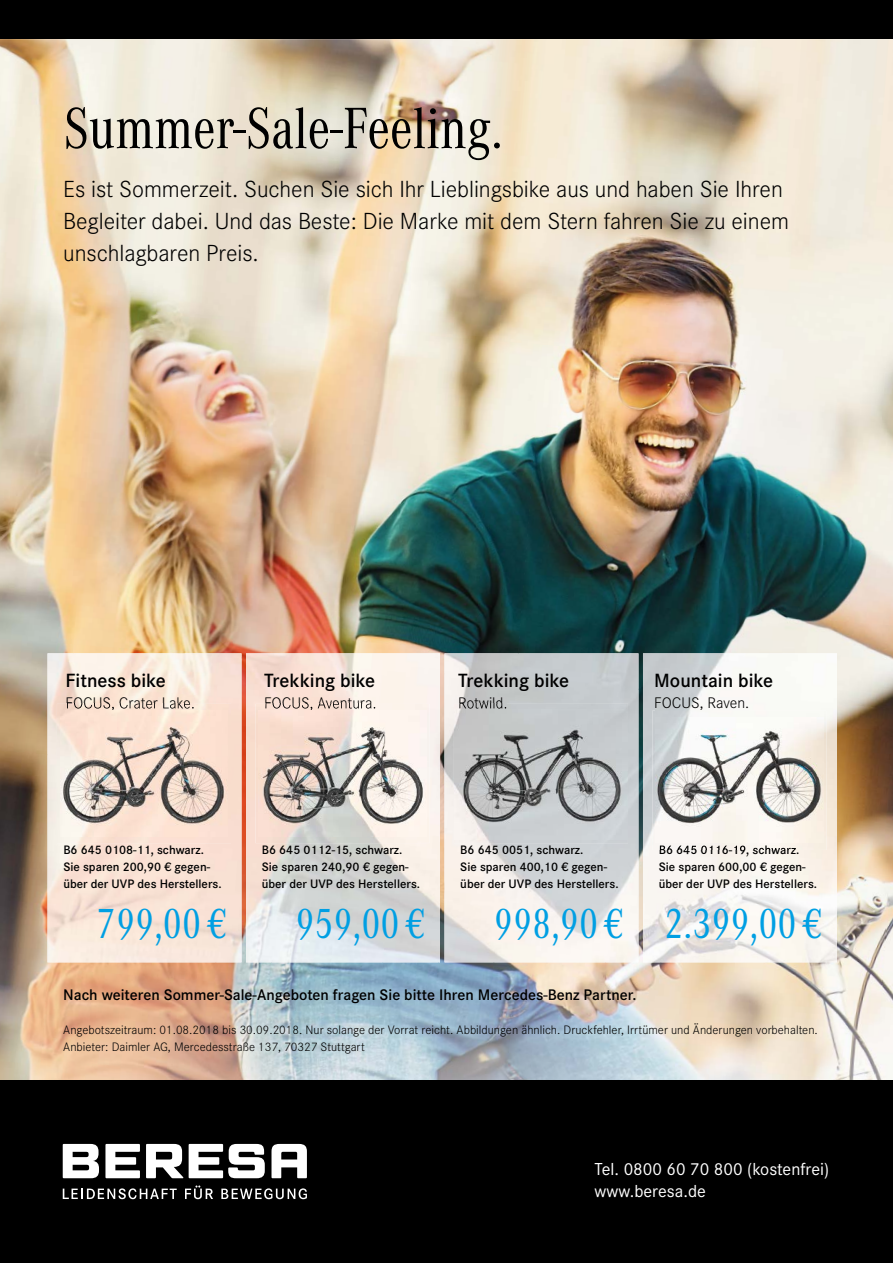
<style>
.page{position:relative;width:893px;height:1263px;background:#fff}
.page>*{position:absolute;margin:0;border:0;box-sizing:border-box;transform-origin:0 0}
.t1{font:60.45px "Corporate A Con";letter-spacing:-.005em;color:#000}
.t2{font:44.55px "Corporate A Con";color:#009fe3}
.t3{font:300 24.15px/32.2px "Corporate S";letter-spacing:-.005em;color:#000}
.t4{font:600 19.95px "Corporate S";color:#000}
.t5{font:18px/21.6px "Corporate S";color:#fff}
.t6{font:600 15.9px "Corporate S";color:#000}
.t7{font:300 15.9px "Corporate S";color:#000}
.t8{font:600 12.75px/17.2px "Corporate S";color:#000}
.t9{font:300 12.75px/17.2px "Corporate S";color:#000}
</style>
<div class="page">
<div style="left:0;top:0;width:893px;height:1080px;background:#000"></div>
<img style="left:177px;top:39px;width:365px;height:275px">
<img style="left:542px;top:39px;width:351px;height:306px">
<img style="left:0;top:39px;width:177px;height:605px">
<img style="left:129px;top:314px;width:414px;height:359px">
<img style="left:518px;top:345px;width:375px;height:359px">
<img style="left:891px;top:878px;width:2px;height:202px">
<img style="left:0;top:638px;width:74px;height:113px">
<img style="left:73px;top:644px;width:112px;height:9px">
<img style="left:216px;top:657px;width:46px;height:423px">
<img style="left:383px;top:673px;width:61px;height:407px">
<img style="left:606px;top:689px;width:45px;height:391px">
<img style="left:837px;top:704px;width:56px;height:174px">
<img style="left:0;top:751px;width:48px;height:329px">
<img style="left:429px;top:880px;width:55px;height:200px">
<img style="left:828px;top:873px;width:63px;height:207px">
<img style="left:484px;top:962px;width:122px;height:118px">
<img style="left:651px;top:962px;width:177px;height:118px">
<img style="left:39px;top:962px;width:177px;height:118px">
<img style="left:262px;top:962px;width:121px;height:118px">
<img style="left:643px;top:653px;width:194px;height:309px">
<img style="left:660px;top:850px;width:89px;height:6px">
<img style="left:753px;top:850px;width:46px;height:4px">
<img style="left:656px;top:698px;width:92px;height:12px">
<img style="left:48px;top:653px;width:193px;height:309px">
<img style="left:67px;top:698px;width:127px;height:6px">
<img style="left:246px;top:653px;width:194px;height:309px">
<img style="left:265px;top:698px;width:110px;height:6px">
<img style="left:444px;top:653px;width:194px;height:309px">
<img style="left:459px;top:698px;width:47px;height:6px">
<img style="left:57px;top:704px;width:174px;height:139px">
<img style="left:67px;top:704px;width:127px;height:6px">
<img style="left:60px;top:711px;width:168px;height:125px">
<img style="left:255px;top:704px;width:174px;height:139px">
<img style="left:265px;top:704px;width:110px;height:6px">
<img style="left:259px;top:711px;width:167px;height:125px">
<img style="left:454px;top:704px;width:174px;height:139px">
<img style="left:459px;top:704px;width:47px;height:5px">
<img style="left:455px;top:709px;width:173px;height:131px">
<img style="left:652px;top:711px;width:174px;height:139px">
<img style="left:660px;top:845px;width:89px;height:5px">
<img style="left:753px;top:845px;width:46px;height:5px">
<img style="left:656px;top:717px;width:167px;height:126px">
<div style="left:0;top:1080px;width:893px;height:183px;background:#000"></div>
<svg style="left:271px;top:1144px;width:36px;height:34px"></svg>
<svg style="left:146px;top:1144px;width:119px;height:34px"></svg>
<svg style="left:105px;top:1144px;width:35px;height:34px"></svg>
<svg style="left:63px;top:1144px;width:36px;height:34px"></svg>
<svg style="left:63px;top:1188px;width:114px;height:11px"></svg>
<svg style="left:185px;top:1185px;width:28px;height:14px"></svg>
<svg style="left:221px;top:1188px;width:86px;height:11px"></svg>
<h1 class="t1" style="left:63px;top:95px;width:441px">Summer-Sale-Feeling.</h1>
<h3 class="t3" style="left:63px;top:173px;width:727px">Es ist Sommerzeit. Suchen Sie sich Ihr Lieblingsbike aus und haben Sie Ihren<br>Begleiter dabei. Und das Beste: Die Marke mit dem Stern fahren Sie zu einem unschlagbaren Preis.</h3>
<h3 class="t4" style="left:66px;top:669px;width:102px">Fitness bike</h3>
<p class="t7" style="left:66px;top:694px;width:131px">FOCUS, Crater Lake.</p>
<h3 class="t4" style="left:264px;top:669px;width:113px">Trekking bike</h3>
<p class="t7" style="left:264px;top:694px;width:114px">FOCUS, Aventura.</p>
<h3 class="t4" style="left:458px;top:669px;width:113px">Trekking bike</h3>
<p class="t7" style="left:458px;top:694px;width:51px">Rotwild.</p>
<h3 class="t4" style="left:654px;top:669px;width:120px">Mountain bike</h3>
<p class="t7" style="left:654px;top:694px;width:96px">FOCUS, Raven.</p>
<p class="t8" style="left:63px;top:841px;width:160px">B6 645 0108-11, schwarz.<br>Sie sparen 200,90 € gegen&shy;über der UVP des Herstellers.</p>
<h2 class="t2" style="left:97px;top:899px;width:130px">799,00 €</h2>
<h2 class="t2" style="left:295px;top:899px;width:130px">959,00 €</h2>
<h2 class="t2" style="left:494px;top:899px;width:329px">998,90 € 2.399,00 €</h2>
<p class="t8" style="left:262px;top:841px;width:160px">B6 645 0112-15, schwarz.<br>Sie sparen 240,90 € gegen&shy;über der UVP des Herstellers.</p>
<p class="t8" style="left:460px;top:841px;width:160px">B6 645 0051, schwarz.<br>Sie sparen 400,10 € gegen&shy;über der UVP des Herstellers.</p>
<p class="t8" style="left:659px;top:841px;width:160px">B6 645 0116-19, schwarz.<br>Sie sparen 600,00 € gegen&shy;über der UVP des Herstellers.</p>
<p class="t6" style="left:63px;top:985px;width:575px">Nach weiteren Sommer-Sale-Angeboten fragen Sie bitte Ihren Mercedes-Benz Partner.</p>
<p class="t9" style="left:63px;top:1021px;width:756px">Angebotszeitraum: 01.08.2018 bis 30.09.2018. Nur solange der Vorrat reicht. Abbildungen ähnlich. Druckfehler, Irrtümer und Änderungen vorbehalten.<br>Anbieter: Daimler AG, Mercedesstraße 137, 70327 Stuttgart</p>
<h3 class="t5" style="left:595px;top:1159px;width:236px">Tel. 0800 60 70 800 (kostenfrei) www.beresa.de</h3>
</div>
